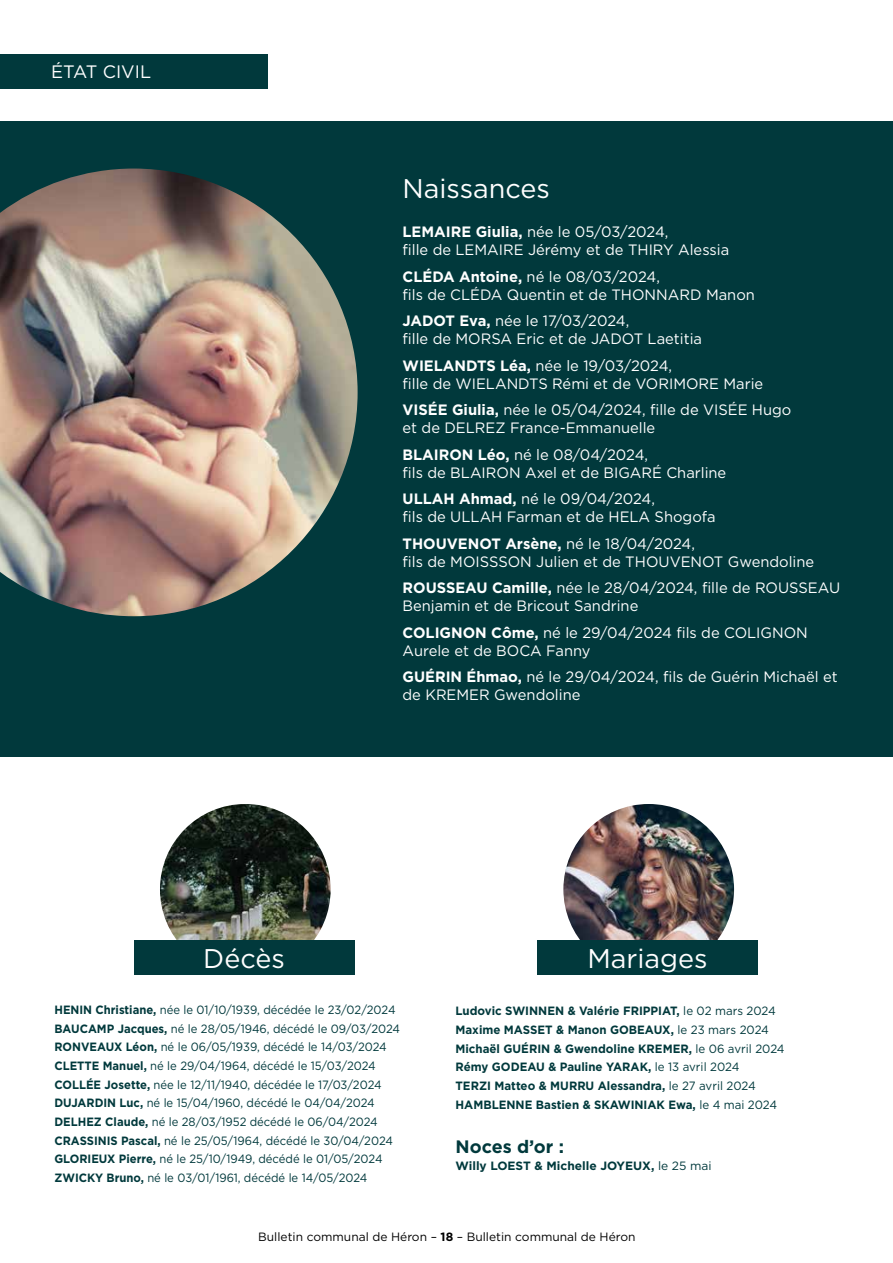
<style>
.page{position:relative;width:893px;height:1263px;background:#fff}
.page>*{position:absolute;margin:0;border:0;box-sizing:border-box;transform-origin:0 0}
.t1{font:27px "Gotham";color:#fff}
.t2{font:700 18px "Gotham";color:#01393c}
.t3{font:18px "Gotham";color:#fff}
.t4{font:15px/18px "Gotham";color:#fff}
.t5{font:12px/18.6px "Gotham";color:#01393c;scale:.94 1}
.t6{font:700 12px/18.6px "Gotham";color:#01393c;scale:.96 1}
.t7{font:12px "Gotham";color:#000}
.t8{font:700 12px "Gotham";color:#01393c}
.s1{font-weight:700}
.s2{font-weight:400}
</style>
<div class="page">
<div style="left:0;top:54px;width:268px;height:34px;background:#01393c"></div>
<div style="left:0;top:121px;width:893px;height:636px;background:#01393c"></div>
<img style="left:0;top:169px;width:358px;height:447px">
<img style="left:563px;top:804px;width:171px;height:171px;border-radius:85px">
<img style="left:160px;top:804px;width:171px;height:171px;border-radius:85px">
<div style="left:537px;top:941px;width:221px;height:34px;background:#01393c"></div>
<div style="left:134px;top:941px;width:220px;height:34px;background:#01393c"></div>
<p class="t3" style="left:51px;top:60px;width:102px">ÉTAT CIVIL</p>
<h1 class="t1" style="left:403px;top:171px;width:149px">Naissances</h1>
<p class="t4" style="left:403px;top:223px;width:328px"><span class="s1">LEMAIRE Giulia,</span> née le 05/03/2024,<br>fille de LEMAIRE Jérémy et de THIRY Alessia</p>
<p class="t4" style="left:403px;top:267px;width:354px"><span class="s1">CLÉDA Antoine,</span> né le 08/03/2024,<br>fils de CLÉDA Quentin et de THONNARD Manon</p>
<p class="t4" style="left:403px;top:312px;width:301px"><span class="s1">JADOT Eva,</span> née le 17/03/2024,<br>fille de MORSA Eric et de JADOT Laetitia</p>
<p class="t4" style="left:403px;top:356px;width:362px"><span class="s1">WIELANDTS Léa,</span> née le 19/03/2024,<br>fille de WIELANDTS Rémi et de VORIMORE Marie</p>
<p class="t4" style="left:403px;top:401px;width:390px"><span class="s1">VISÉE Giulia,</span> née le 05/04/2024, fille de VISÉE Hugo et de DELREZ France-Emmanuelle</p>
<p class="t4" style="left:403px;top:445px;width:325px"><span class="s1">BLAIRON Léo,</span> né le 08/04/2024,<br>fils de BLAIRON Axel et de BIGARÉ Charline</p>
<p class="t4" style="left:403px;top:490px;width:314px"><span class="s1">ULLAH Ahmad,</span> né le 09/04/2024,<br>fils de ULLAH Farman et de HELA Shogofa</p>
<p class="t4" style="left:403px;top:534px;width:413px"><span class="s1">THOUVENOT Arsène,</span> né le 18/04/2024,<br>fils de MOISSSON Julien et de THOUVENOT Gwendoline</p>
<p class="t4" style="left:403px;top:579px;width:439px"><span class="s1">ROUSSEAU Camille,</span> née le 28/04/2024, fille de ROUSSEAU<br>Benjamin et de Bricout Sandrine</p>
<p class="t4" style="left:403px;top:623px;width:407px"><span class="s1">COLIGNON Côme,</span> né le 29/04/2024 fils de COLIGNON<br>Aurele et de BOCA Fanny</p>
<p class="t4" style="left:403px;top:668px;width:437px"><span class="s1">GUÉRIN Éhmao,</span> né le 29/04/2024, fils de Guérin Michaël et de KREMER Gwendoline</p>
<h1 class="t1" style="left:203px;top:942px;width:83px">Décès</h1>
<h1 class="t1" style="left:587px;top:942px;width:122px">Mariages</h1>
<p class="t6" style="left:455px;top:1001px;width:344px">Ludovic SWINNEN &amp; Valérie FRIPPIAT, <span class="s2">le 02 mars 2024<br></span>Maxime MASSET &amp; Manon GOBEAUX, <span class="s2">le 23 mars 2024<br></span>Michaël GUÉRIN &amp; Gwendoline KREMER, <span class="s2">le 06 avril 2024<br></span>Rémy GODEAU &amp; Pauline YARAK, <span class="s2">le 13 avril 2024<br></span>TERZI Matteo &amp; MURRU Alessandra, <span class="s2">le 27 avril 2024<br></span>HAMBLENNE Bastien &amp; SKAWINIAK Ewa, <span class="s2">le 4 mai 2024</span></p>
<p class="t2" style="left:455px;top:1135px;width:110px">Noces d’or :</p>
<p class="t8" style="left:455px;top:1158px;width:258px">Willy LOEST &amp; Michelle JOYEUX, <span class="s2">le 25 mai</span></p>
<p class="t5" style="left:54px;top:1000px;width:369px"><span class="s1">HENIN Christiane,</span> née le 01/10/1939, décédée le 23/02/2024<br><span class="s1">BAUCAMP Jacques,</span> né le 28/05/1946, décédé le 09/03/2024<br><span class="s1">RONVEAUX Léon,</span> né le 06/05/1939, décédé le 14/03/2024<br><span class="s1">CLETTE Manuel,</span> né le 29/04/1964, décédé le 15/03/2024<br><span class="s1">COLLÉE Josette,</span> née le 12/11/1940, décédée le 17/03/2024<br><span class="s1">DUJARDIN Luc,</span> né le 15/04/1960, décédé le 04/04/2024<br><span class="s1">DELHEZ Claude,</span> né le 28/03/1952 décédé le 06/04/2024<br><span class="s1">CRASSINIS Pascal,</span> né le 25/05/1964, décédé le 30/04/2024<br><span class="s1">GLORIEUX Pierre,</span> né le 25/10/1949, décédé le 01/05/2024<br><span class="s1">ZWICKY Bruno,</span> né le 03/01/1961, décédé le 14/05/2024</p>
<p class="t7" style="left:258px;top:1229px;width:379px">Bulletin communal de Héron – <span class="s1">18</span> – Bulletin communal de Héron</p>
</div>
